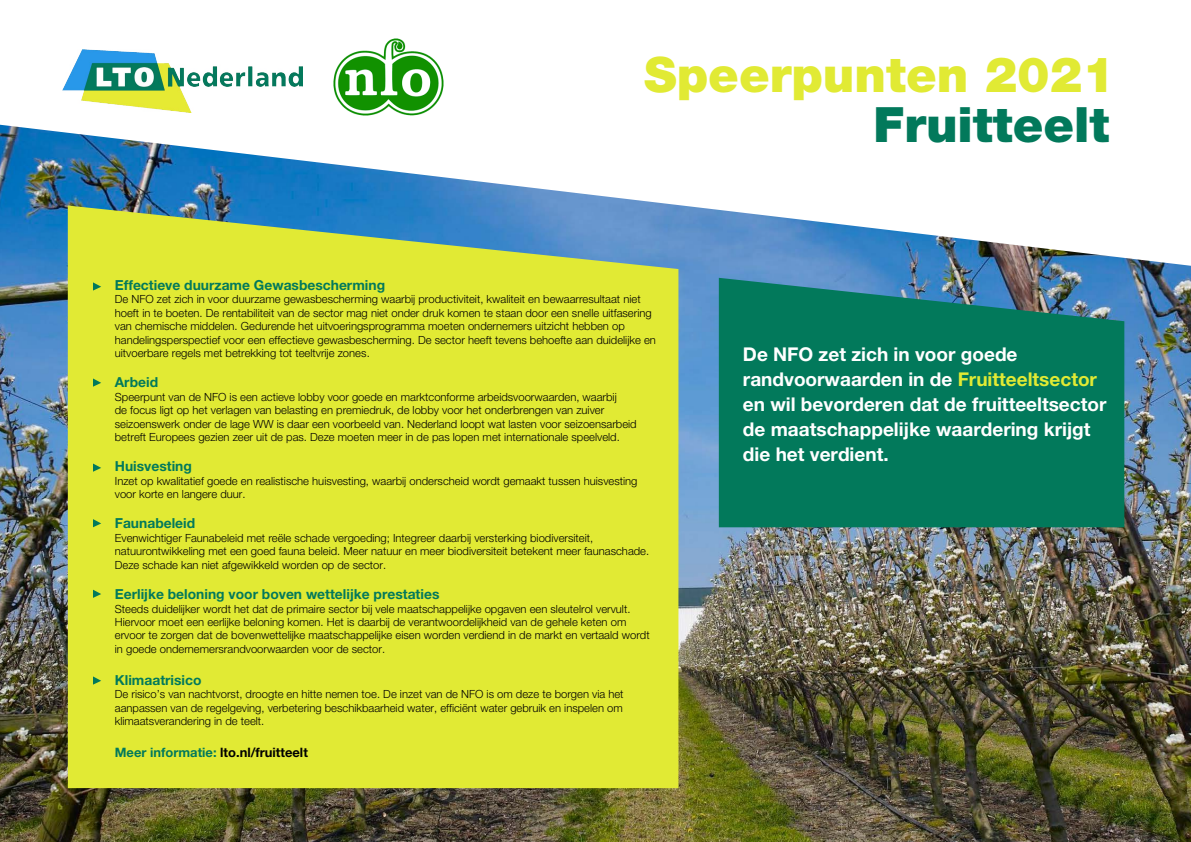
<style>
.page{position:relative;width:1191px;height:842px;background:#fff}
.page>*{position:absolute;margin:0;border:0;box-sizing:border-box;transform-origin:0 0}
.t1{font:900 48.8px "Helvetica Neue LT Pro";color:#e1ea34}
.t2{font:900 48.8px "Helvetica Neue LT Pro";color:#02795b}
.t3{font:700 19px/25px "Helvetica Neue LT Pro";color:#fff}
.t4{font:700 13.8px "Helvetica Neue LT Pro";color:#02795b}
.t5{font:700 13px "Helvetica Neue LT Pro";color:#000}
.t6{font:300 11.2px/13.5px "Helvetica Neue LT Pro";color:#000}
.s1{color:#02795b}
.s2{color:#e1ea34}
</style>
<div class="page">
<img style="left:0;top:266px;width:1191px;height:576px">
<svg style="left:0;top:49px;width:1191px;height:217px"></svg>
<img style="left:63px;top:50px;width:239px;height:62px">
<div style="left:68px;top:206px;width:610px;height:582px;background:#e1ea34"></div>
<svg style="left:719px;top:278px;width:405px;height:249px;background:#097961"></svg>
<svg style="left:93px;top:282px;width:8px;height:9px"></svg>
<svg style="left:93px;top:463px;width:8px;height:9px"></svg>
<svg style="left:93px;top:590px;width:8px;height:8px"></svg>
<svg style="left:93px;top:378px;width:8px;height:9px"></svg>
<svg style="left:93px;top:519px;width:8px;height:8px"></svg>
<svg style="left:93px;top:676px;width:8px;height:9px"></svg>
<img style="left:331px;top:38px;width:114px;height:79px">
<h1 class="t1" style="left:644px;top:46px;width:472px">Speerpunten 2021</h1>
<h1 class="t2" style="left:873px;top:96px;width:237px">Fruitteelt</h1>
<p class="t4" style="left:115px;top:276px;width:272px">Effectieve duurzame Gewasbescherming</p>
<p class="t6" style="left:115px;top:292px;width:542px">De NFO zet zich in voor duurzame gewasbescherming waarbij productiviteit, kwaliteit en bewaarresultaat niet hoeft in te boeten. De rentabiliteit van de sector mag niet onder druk komen te staan door een snelle uitfasering van chemische middelen. Gedurende het uitvoeringsprogramma moeten ondernemers uitzicht hebben op handelingsperspectief voor een effectieve gewasbescherming. De sector heeft tevens behoefte aan duidelijke en uitvoerbare regels met betrekking tot teeltvrije zones.</p>
<p class="t4" style="left:115px;top:374px;width:45px">Arbeid</p>
<p class="t6" style="left:115px;top:390px;width:523px">Speerpunt van de NFO is een actieve lobby voor goede en marktconforme arbeidsvoorwaarden, waarbij<br>de focus ligt op het verlagen van belasting en premiedruk, de lobby voor het onderbrengen van zuiver seizoenswerk onder de lage WW is daar een voorbeeld van. Nederland loopt wat lasten voor seizoensarbeid betreft Europees gezien zeer uit de pas. Deze moeten meer in de pas lopen met internationale speelveld.</p>
<p class="t4" style="left:115px;top:458px;width:79px">Huisvesting</p>
<p class="t6" style="left:115px;top:474px;width:524px">Inzet op kwalitatief goede en realistische huisvesting, waarbij onderscheid wordt gemaakt tussen huisvesting voor korte en langere duur.</p>
<p class="t4" style="left:115px;top:515px;width:82px">Faunabeleid</p>
<p class="t6" style="left:115px;top:531px;width:536px">Evenwichtiger Faunabeleid met reële schade vergoeding; Integreer daarbij versterking biodiversiteit, natuurontwikkeling met een goed fauna beleid. Meer natuur en meer biodiversiteit betekent meer faunaschade.<br>Deze schade kan niet afgewikkeld worden op de sector.</p>
<p class="t4" style="left:115px;top:586px;width:326px">Eerlijke beloning voor boven wettelijke prestaties</p>
<p class="t6" style="left:115px;top:601px;width:536px">Steeds duidelijker wordt het dat de primaire sector bij vele maatschappelijke opgaven een sleutelrol vervult.<br>Hiervoor moet een eerlijke beloning komen. Het is daarbij de verantwoordelijkheid van de gehele keten om ervoor te zorgen dat de bovenwettelijke maatschappelijke eisen worden verdiend in de markt en vertaald wordt in goede ondernemersrandvoorwaarden voor de sector.</p>
<p class="t4" style="left:115px;top:671px;width:88px">Klimaatrisico</p>
<p class="t6" style="left:115px;top:687px;width:510px;text-align:justify">De risico’s van nachtvorst, droogte en hitte nemen toe. De inzet van de NFO is om deze te borgen via het aanpassen van de regelgeving, verbetering beschikbaarheid water, efficiënt water gebruik en inspelen om klimaatsverandering in de teelt.</p>
<p class="t5" style="left:115px;top:744px;width:194px"><span class="s1">Meer informatie:</span> lto.nl/fruitteelt</p>
<h2 class="t3" style="left:743px;top:341px;width:365px">De NFO zet zich in voor goede randvoorwaarden in de <span class="s2">Fruitteeltsector </span>en wil bevorderen dat de fruitteeltsector de maatschappelijke waardering krijgt die het verdient.</h2>
</div>
